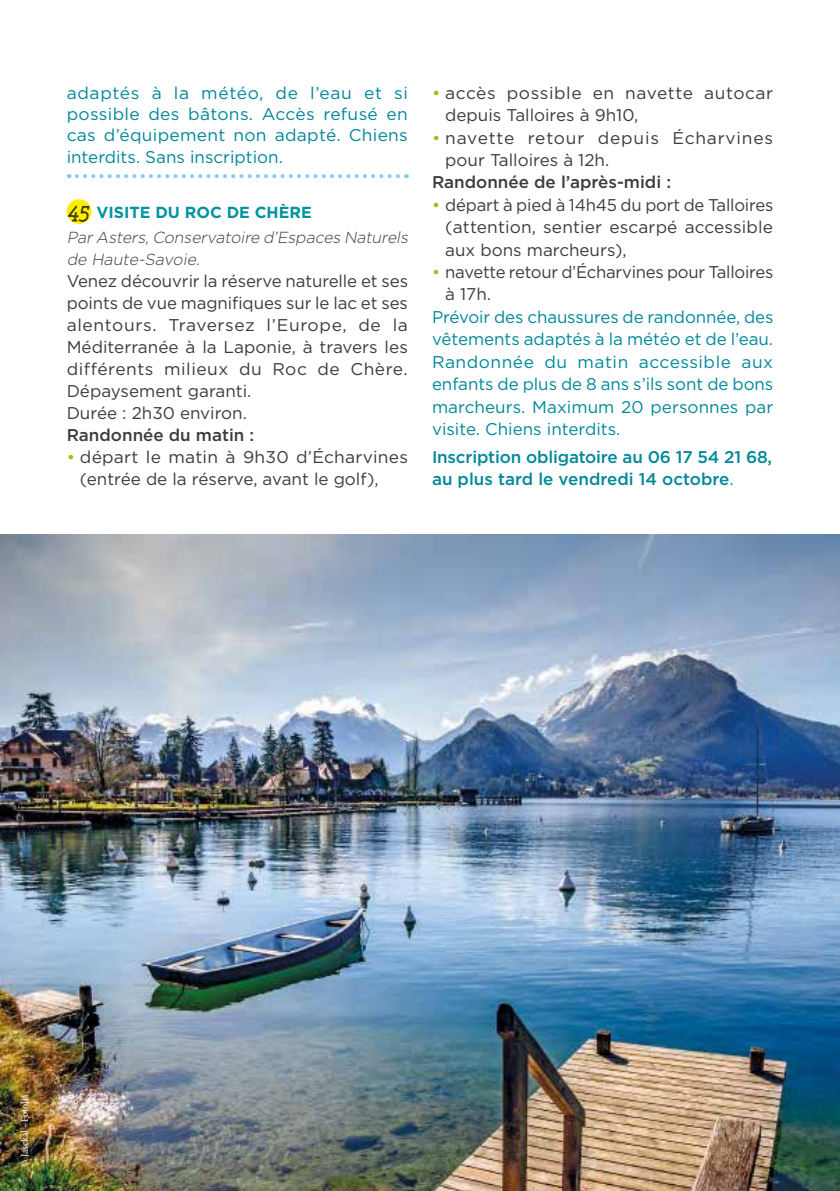
<style>
.page{position:relative;width:840px;height:1191px;background:#fff}
.page>*{position:absolute;margin:0;border:0;box-sizing:border-box;transform-origin:0 0}
.t1{font:17px/22px "Gotham";color:#3c3c3b}
.t2{font:17px/22.4px "Gotham";color:#089;text-align:justify}
.t3{font:500 17px/22.4px "Gotham";letter-spacing:-.01em;color:#089}
.t4{font:17px/22.4px "Gotham";letter-spacing:.02em;color:#3c3c3b}
.t5{font:17px/22.4px "Gotham";letter-spacing:.04em;color:#3c3c3b}
.t6{font:500 17px "Gotham";color:#3c3c3b}
.t7{font:italic 300 16px/24.8px "Gotham";color:#3c3c3b}
.t8{font:10px "Minion Pro";letter-spacing:-.005em;color:#fff}
.s1{font-family:"Gist";font-weight:400;font-style:normal;font-size:18px;color:#000}
.s2{font-weight:700;font-style:normal;color:#00939e}
.s3{color:#a2bc0c}
.s4{font-weight:400}
</style>
<div class="page">
<svg style="left:77px;top:174px;width:330px;height:4px"></svg>
<div style="left:67px;top:199px;width:24px;height:25px;background:#ffed00;border-radius:50%"></div>
<img style="left:0;top:632px;width:839px;height:559px">
<img style="left:0;top:535px;width:839px;height:97px">
<p class="t2" style="left:67px;top:82px;width:343px;line-height:21.4px">adaptés à la météo, de l’eau et si possible des bâtons. Accès refusé en cas d’équipement non adapté. Chiens interdits. Sans inscription.</p>
<p class="t7" style="left:67px;top:200px;width:346px"><span class="s1">45</span> <span class="s2">VISITE DU ROC DE CHÈRE<br></span>ParAsters,Conservatoire d’Espaces Naturels</p>
<p class="t7" style="left:67px;top:246px;width:138px">de Haute-Savoie.</p>
<p class="t1" style="left:67px;top:270px;width:343px">Venez découvrir la réserve naturelle et ses points de vue magnifiques sur le lac et ses alentours. Traversez l’Europe, de la Méditerranée à la Laponie, à travers les différents milieux du Roc de Chère.<br>Dépaysement garanti.<br>Durée : 2h30 environ.</p>
<p class="t6" style="left:67px;top:424px;width:189px">Randonnée du matin :</p>
<p class="t1" style="left:80px;top:446px;width:329px;text-indent:-13px"><span class="s3">•</span> départ le matin à 9h30 d’Écharvines (entrée de la réserve, avant le golf),</p>
<p class="t4" style="left:445px;top:81px;width:329px;text-indent:-13px"><span class="s3">•</span> accès possible en navette autocar depuis Talloires à 9h10,</p>
<p class="t5" style="left:445px;top:126px;width:329px;text-indent:-13px"><span class="s3">•</span> navette retour depuis Écharvines pour Talloires à 12h.</p>
<p class="t6" style="left:432px;top:171px;width:240px">Randonnée de l’après-midi :</p>
<p class="t1" style="left:445px;top:193px;width:329px;text-align:justify;text-indent:-13px"><span class="s3">•</span> départ à pied à 14h45 du port de Talloires (attention, sentier escarpé accessible aux bons marcheurs),</p>
<p class="t1" style="left:445px;top:260px;width:329px;text-indent:-13px"><span class="s3">•</span> navette retour d’Écharvines pour Talloires à 17h.</p>
<p class="t2" style="left:432px;top:305px;width:343px">Prévoir des chaussures de randonnée, des vêtements adaptés à la météo et de l’eau.<br>Randonnée du matin accessible aux enfants de plus de 8 ans s’ils sont de bons marcheurs. Maximum 20 personnes par visite. Chiens interdits.</p>
<p class="t3" style="left:432px;top:445px;width:341px">Inscription obligatoire au 06 17 54 21 68, au plus tard le vendredi 14 octobre<span class="s4">.</span></p>
<p class="t8" style="left:18px;top:1166px;width:74px;rotate:-90deg">© Jasckal - Fotolia</p>
</div>
